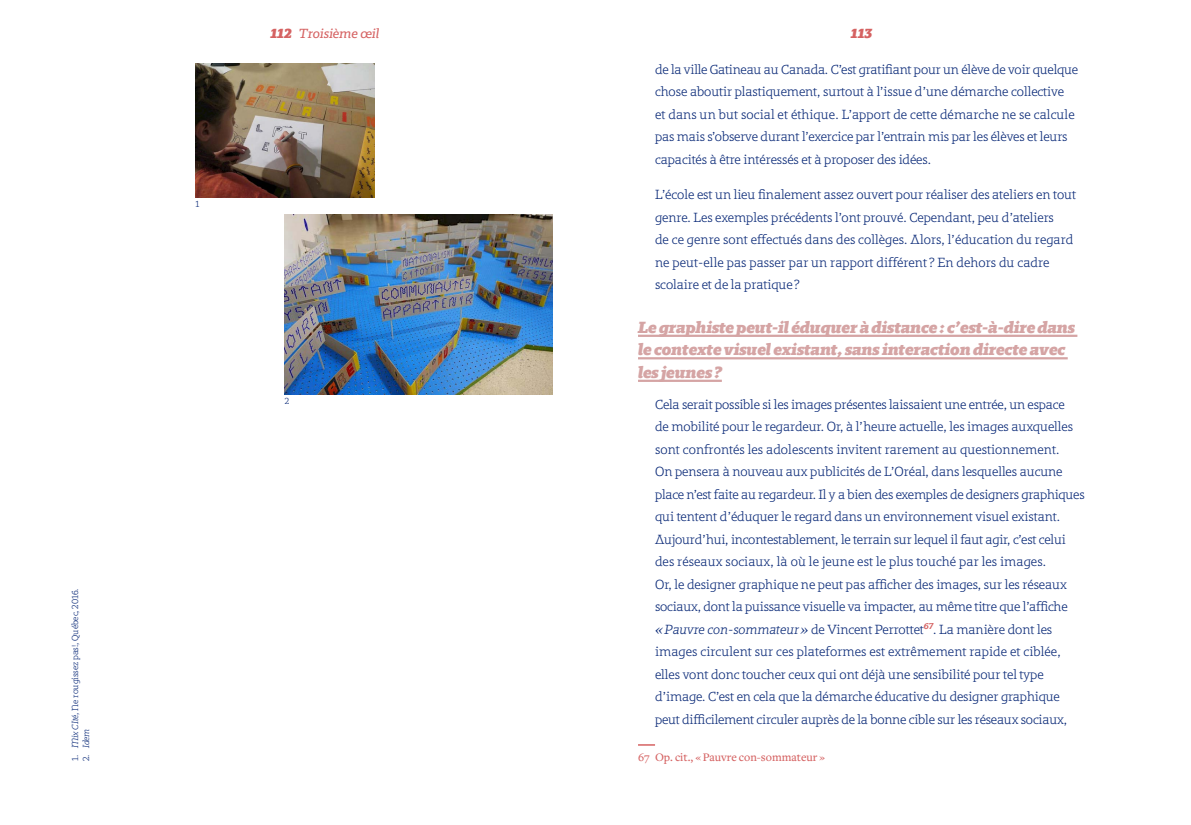
<style>
.page{position:relative;width:1191px;height:825px;background:#fff}
.page>*{position:absolute;margin:0;border:0;box-sizing:border-box;transform-origin:0 0}
.t1{font:italic 700 16.5px/22.5px "Regime";color:#d5a4a4}
.t2{font:300 13.5px/22.5px "Regime";color:#072776}
.t3{font:italic 13.5px "Regime";color:#d56262}
.t4{font:italic 700 13.5px "Regime";color:#d56262}
.t5{font:500 12px "Freight Text";color:#d56262}
.t6{font:300 9px "Regime";color:#072776}
.t7{font:italic 300 9px "Regime";color:#072776}
.s1{font-style:italic}
.s2{font-style:normal}
.s3{font-weight:700}
</style>
<div class="page">
<img style="left:196px;top:64px;width:178px;height:134px">
<img style="left:285px;top:215px;width:268px;height:179px">
<hr style="left:638px;top:335px;width:439px;height:2px;background:#d5a4a4">
<hr style="left:638px;top:357px;width:429px;height:2px;background:#d5a4a4">
<hr style="left:638px;top:380px;width:84px;height:2px;background:#d5a4a4">
<svg style="left:638px;top:744px;width:17px;height:2px"></svg>
<p class="t6" style="left:70px;top:761px;width:174px;rotate:-90deg">1. <span class="s1">Mix CIté</span>, Ne rougissez pas!, Québec, 2016.</p>
<p class="t7" style="left:81px;top:761px;width:34px;rotate:-90deg"><span class="s2">2.</span> Idem</p>
<p class="t6" style="left:196px;top:199px;width:5px">1</p>
<p class="t3" style="left:271px;top:25px;width:110px"><span class="s3">112</span> Troisième œil</p>
<p class="t4" style="left:851px;top:25px;width:22px">113</p>
<p class="t6" style="left:285px;top:395px;width:6px">2</p>
<p class="t2" style="left:655px;top:58px;width:424px">de la ville Gatineau au Canada. C’est gratifiant pour un élève de voir quelque chose aboutir plastiquement, surtout à l’issue d’une démarche collective<br>et dans un but social et éthique. L’apport de cette démarche ne se calcule pas mais s’observe durant l’exercice par l’entrain mis par les élèves et leurs capacités à être intéressés et à proposer des idées.</p>
<p class="t2" style="left:655px;top:183px;width:422px">L’école est un lieu finalement assez ouvert pour réaliser des ateliers en tout genre. Les exemples précédents l’ont prouvé. Cependant, peu d’ateliers<br>de ce genre sont effectués dans des collèges. Alors, l’éducation du regard ne peut‑elle pas passer par un rapport différent ? En dehors du cadre scolaire et de la pratique?</p>
<p class="t1" style="left:638px;top:316px;width:438px">Le graphiste peut-il éduquer à distance: c’est-à-dire dans le contexte visuel existant, sans interaction directe avec les jeunes?</p>
<p class="t2" style="left:655px;top:393px;width:431px">Cela serait possible si les images présentes laissaient une entrée, un espace<br>de mobilité pour le regardeur. Or, à l’heure actuelle, les images auxquelles sont confrontés les adolescents invitent rarement au questionnement.<br>On pensera à nouveau aux publicités de L’Oréal, dans lesquelles aucune place n’est faite au regardeur. Il y a bien des exemples de designers graphiques qui tentent d’éduquer le regard dans un environnement visuel existant.<br>Aujourd’hui, incontestablement, le terrain sur lequel il faut agir, c’est celui des réseaux sociaux, là où le jeune est le plus touché par les images.<br>Or, le designer graphique ne peut pas afficher des images, sur les réseaux sociaux, dont la puissance visuelle va impacter, au même titre que l’affiche <span class="s1">«Pauvre con-sommateur»</span> de Vincent Perrottet<sup>67</sup>. La manière dont les images circulent sur ces plateformes est extrêmement rapide et ciblée, elles vont donc toucher ceux qui ont déjà une sensibilité pour tel type d’image. C’est en cela que la démarche éducative du designer graphique peut difficilement circuler auprès de la bonne cible sur les réseaux sociaux,</p>
<p class="t5" style="left:638px;top:751px;width:188px">67 Op. cit., «Pauvre con-sommateur»</p>
</div>
